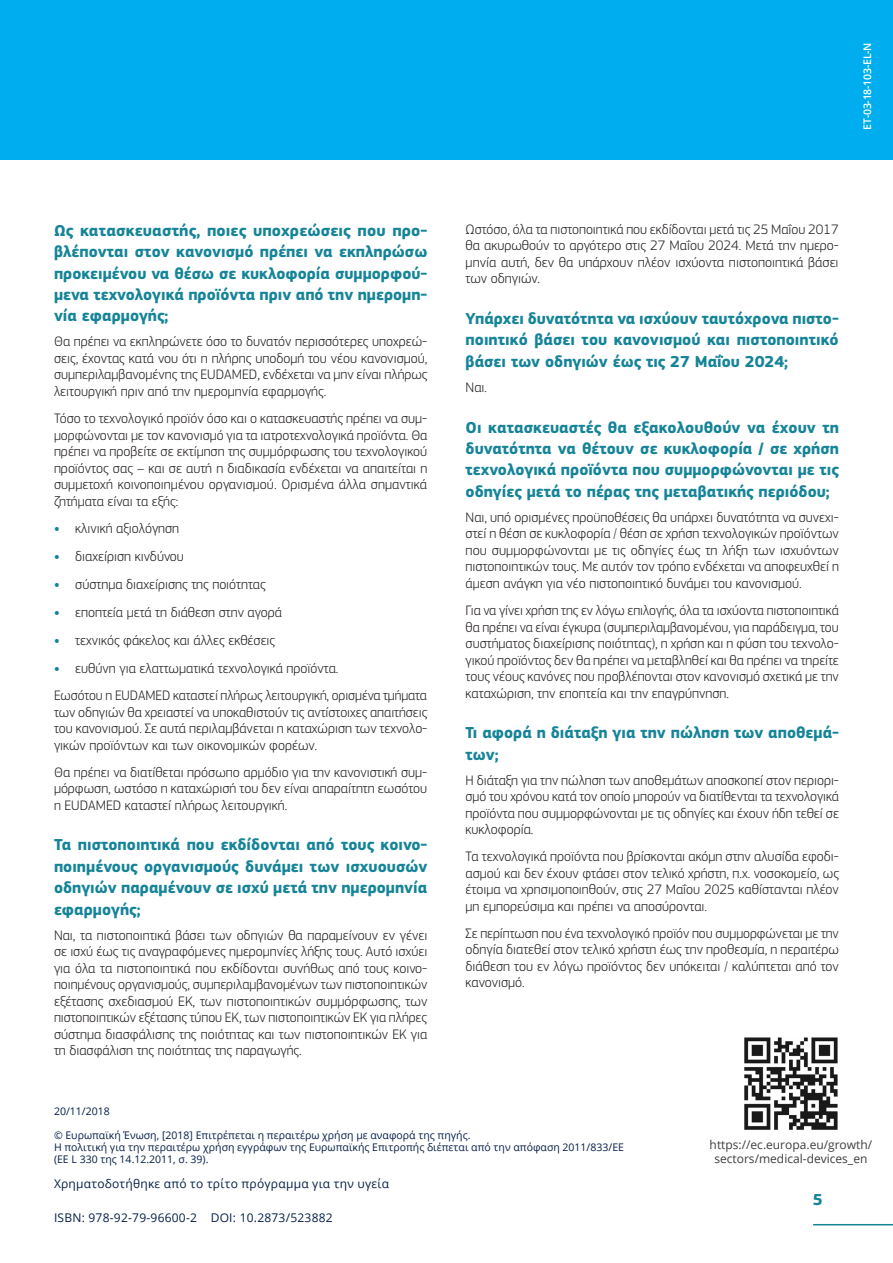
<style>
.page{position:relative;width:893px;height:1263px;background:#fff}
.page>*{position:absolute;margin:0;border:0;box-sizing:border-box;transform-origin:0 0}
.S6_Intertitre{font:700 16.5px/21.5px "EC Square Sans Pro";color:#168498;text-align:justify}
.S5_Body{font:300 14.25px/16.5px "EC Square Sans Pro";color:#231f20;text-align:justify}
.t1{font:12px "Open Sans";letter-spacing:.02em;color:#051f47}
.t2{font:12px/13.5px "Open Sans";color:#3e3e3f;text-align:center}
.t3{font:10.5px/12px "Open Sans";color:#051f47}
.t4{font:600 10.5px "Open Sans";letter-spacing:-.02em;color:#fff}
.s1{font-weight:700;color:#168498}
</style>
<div class="page">
<hr style="left:814px;top:1224px;width:79px;height:1px;background:#168498">
<div style="left:0;top:0;width:893px;height:159px;background:#00aeef"></div>
<img style="left:744px;top:1037px;width:94px;height:93px">
<p class="S6_Intertitre" style="left:54px;top:220px;width:375px">Ως κατασκευαστής, ποιες υποχρεώσεις που προ&shy;βλέπονται στον κανονισμό πρέπει να εκπληρώσω προκειμένου να θέσω σε κυκλοφορία συμμορφού&shy;μενα τεχνολογικά προϊόντα πριν από την ημερομη&shy;νία εφαρμογής;</p>
<p class="S5_Body" style="left:54px;top:333px;width:375px">Θα πρέπει να εκπληρώνετε όσο το δυνατόν περισσότερες υποχρεώ&shy;σεις, έχοντας κατά νου ότι η πλήρης υποδομή του νέου κανονισμού, συμπεριλαμβανομένης της EUDAMED, ενδέχεται να μην είναι πλήρως λειτουργική πριν από την ημερομηνία εφαρμογής.</p>
<p class="S5_Body" style="left:54px;top:410px;width:375px">Τόσο το τεχνολογικό προϊόν όσο και ο κατασκευαστής πρέπει να συμ&shy;μορφώνονται με τον κανονισμό για τα ιατροτεχνολογικά προϊόντα. Θα πρέπει να προβείτε σε εκτίμηση της συμμόρφωσης του τεχνολογικού προϊόντος σας – και σε αυτή η διαδικασία ενδέχεται να απαιτείται η συμμετοχή κοινοποιημένου οργανισμού. Ορισμένα άλλα σημαντικά ζητήματα είναι τα εξής:</p>
<p class="S5_Body" style="left:54px;top:520px;width:127px"><span class="s1">•</span> κλινική αξιολόγηση</p>
<p class="S5_Body" style="left:54px;top:548px;width:132px"><span class="s1">•</span> διαχείριση κινδύνου</p>
<p class="S5_Body" style="left:54px;top:576px;width:213px"><span class="s1">•</span> σύστημα διαχείρισης της ποιότητας</p>
<p class="S5_Body" style="left:54px;top:604px;width:230px"><span class="s1">•</span> εποπτεία μετά τη διάθεση στην αγορά</p>
<p class="S5_Body" style="left:54px;top:632px;width:223px"><span class="s1">•</span> τεχνικός φάκελος και άλλες εκθέσεις</p>
<p class="S5_Body" style="left:54px;top:660px;width:286px"><span class="s1">•</span> ευθύνη για ελαττωματικά τεχνολογικά προϊόντα.</p>
<p class="S5_Body" style="left:54px;top:687px;width:375px">Εωσότου η EUDAMED καταστεί πλήρως λειτουργική, ορισμένα τμήματα των οδηγιών θα χρειαστεί να υποκαθιστούν τις αντίστοιχες απαιτήσεις του κανονισμού. Σε αυτά περιλαμβάνεται η καταχώριση των τεχνολο&shy;γικών προϊόντων και των οικονομικών φορέων.</p>
<p class="S5_Body" style="left:54px;top:764px;width:375px">Θα πρέπει να διατίθεται πρόσωπο αρμόδιο για την κανονιστική συμ&shy;μόρφωση, ωστόσο η καταχώρισή του δεν είναι απαραίτητη εωσότου η EUDAMED καταστεί πλήρως λειτουργική.</p>
<p class="S6_Intertitre" style="left:54px;top:835px;width:375px">Τα πιστοποιητικά που εκδίδονται από τους κοινο&shy;ποιημένους οργανισμούς δυνάμει των ισχυουσών οδηγιών παραμένουν σε ισχύ μετά την ημερομηνία εφαρμογής;</p>
<p class="S5_Body" style="left:54px;top:926px;width:375px">Ναι, τα πιστοποιητικά βάσει των οδηγιών θα παραμείνουν εν γένει σε ισχύ έως τις αναγραφόμενες ημερομηνίες λήξης τους. Αυτό ισχύει για όλα τα πιστοποιητικά που εκδίδονται συνήθως από τους κοινο&shy;ποιημένους οργανισμούς, συμπεριλαμβανομένων των πιστοποιητικών εξέτασης σχεδιασμού ΕΚ, των πιστοποιητικών συμμόρφωσης, των πιστοποιητικών εξέτασης τύπου ΕΚ, των πιστοποιητικών ΕΚ για πλήρες σύστημα διασφάλισης της ποιότητας και των πιστοποιητικών ΕΚ για τη διασφάλιση της ποιότητας της παραγωγής.</p>
<p class="t4" style="left:860px;top:130px;width:89px;rotate:-90deg">ET-03-18-103-EL-N</p>
<p class="S5_Body" style="left:466px;top:221px;width:375px">Ωστόσο, όλα τα πιστοποιητικά που εκδίδονται μετά τις 25 Μαΐου 2017 θα ακυρωθούν το αργότερο στις 27 Μαΐου 2024. Μετά την ημερο&shy;μηνία αυτή, δεν θα υπάρχουν πλέον ισχύοντα πιστοποιητικά βάσει των οδηγιών.</p>
<p class="S6_Intertitre" style="left:466px;top:308px;width:375px">Υπάρχει δυνατότητα να ισχύουν ταυτόχρονα πιστο&shy;ποιητικό βάσει του κανονισμού και πιστοποιητικό βάσει των οδηγιών έως τις 27 Μαΐου 2024;</p>
<p class="S5_Body" style="left:466px;top:379px;width:23px">Ναι.</p>
<p class="S6_Intertitre" style="left:466px;top:417px;width:375px">Οι κατασκευαστές θα εξακολουθούν να έχουν τη δυνατότητα να θέτουν σε κυκλοφορία / σε χρήση τεχνολογικά προϊόντα που συμμορφώνονται με τις οδηγίες μετά το πέρας της μεταβατικής περιόδου;</p>
<p class="S5_Body" style="left:466px;top:509px;width:375px">Ναι, υπό ορισμένες προϋποθέσεις θα υπάρχει δυνατότητα να συνεχι&shy;στεί η θέση σε κυκλοφορία / θέση σε χρήση τεχνολογικών προϊόντων που συμμορφώνονται με τις οδηγίες έως τη λήξη των ισχυόντων πιστοποιητικών τους. Με αυτόν τον τρόπο ενδέχεται να αποφευχθεί η άμεση ανάγκη για νέο πιστοποιητικό δυνάμει του κανονισμού.</p>
<p class="S5_Body" style="left:466px;top:602px;width:375px">Για να γίνει χρήση της εν λόγω επιλογής, όλα τα ισχύοντα πιστοποιητικά θα πρέπει να είναι έγκυρα (συμπεριλαμβανομένου, για παράδειγμα, του συστήματος διαχείρισης ποιότητας), η χρήση και η φύση του τεχνολο&shy;γικού προϊόντος δεν θα πρέπει να μεταβληθεί και θα πρέπει να τηρείτε τους νέους κανόνες που προβλέπονται στον κανονισμό σχετικά με την καταχώριση, την εποπτεία και την επαγρύπνηση.</p>
<p class="S6_Intertitre" style="left:466px;top:722px;width:375px">Τι αφορά η διάταξη για την πώληση των αποθεμά&shy;των;</p>
<p class="S5_Body" style="left:466px;top:771px;width:375px">Η διάταξη για την πώληση των αποθεμάτων αποσκοπεί στον περιορι&shy;σμό του χρόνου κατά τον οποίο μπορούν να διατίθενται τα τεχνολογικά προϊόντα που συμμορφώνονται με τις οδηγίες και έχουν ήδη τεθεί σε κυκλοφορία.</p>
<p class="S5_Body" style="left:466px;top:848px;width:375px">Τα τεχνολογικά προϊόντα που βρίσκονται ακόμη στην αλυσίδα εφοδι&shy;ασμού και δεν έχουν φτάσει στον τελικό χρήστη, π.χ. νοσοκομείο, ως έτοιμα να χρησιμοποιηθούν, στις 27 Μαΐου 2025 καθίστανται πλέον μη εμπορεύσιμα και πρέπει να αποσύρονται.</p>
<p class="S5_Body" style="left:466px;top:925px;width:375px">Σε περίπτωση που ένα τεχνολογικό προϊόν που συμμορφώνεται με την οδηγία διατεθεί στον τελικό χρήστη έως την προθεσμία, η περαιτέρω διάθεση του εν λόγω προϊόντος δεν υπόκειται / καλύπτεται από τον κανονισμό.</p>
<p class="t3" style="left:54px;top:1105px;width:57px">20/11/2018</p>
<p class="t3" style="left:54px;top:1129px;width:418px">© Ευρωπαϊκή Ένωση, [2018] Επιτρέπεται η περαιτέρω χρήση με αναφορά της πηγής.</p>
<p class="t3" style="left:54px;top:1141px;width:572px">Η πολιτική για την περαιτέρω χρήση εγγράφων της Ευρωπαϊκής Επιτροπής διέπεται από την απόφαση 2011/833/ΕΕ (ΕΕ L 330 της 14.12.2011, σ. 39).</p>
<p class="t1" style="left:54px;top:1175px;width:337px">Χρηματοδοτήθηκε από το τρίτο πρόγραμμα για την υγεία</p>
<p class="t1" style="left:54px;top:1209px;width:280px">ISBN: 978-92-79-96600-2 DOI: 10.2873/523882</p>
<p class="t2" style="left:710px;top:1138px;width:164px">https://ec.europa.eu/growth/ sectors/medical-devices_en</p>
<p class="S6_Intertitre" style="left:813px;top:1189px;width:11px">5</p>
</div>
